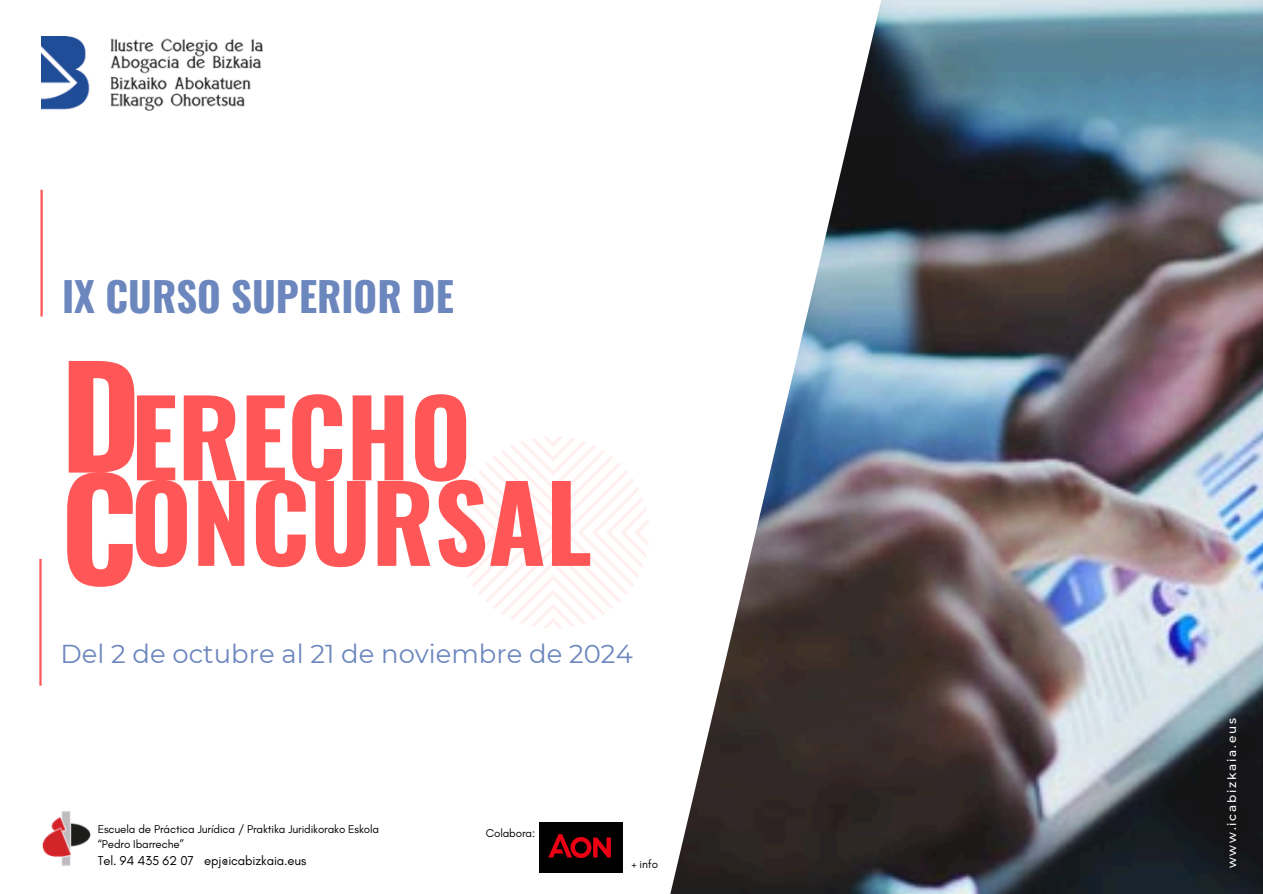
<style>
.page{position:relative;width:1263px;height:894px;background:#fff}
.page>*{position:absolute;margin:0;border:0;box-sizing:border-box;transform-origin:0 0}
.t1{font:700 137.7px/112.5px "Oswald";color:#ff5757}
.t2{font:700 104.7px/85.5px "Oswald";color:#ff5757}
.t3{font:700 40.5px "Oswald";color:#6c86be}
.t4{font:25.8px "Montserrat";color:#6c86be}
.t5{font:13.05px "Glacial Indifference";letter-spacing:-.01em;color:#000}
.t6{font:500 12px "Montserrat";letter-spacing:.15em;color:#fff}
.t7{font:11.55px "Glacial Indifference";letter-spacing:-.01em;color:#000}
</style>
<div class="page">
<img style="left:670px;top:0;width:593px;height:893px">
<hr style="left:39px;top:558px;width:3px;height:127px;background:#ff5757">
<img style="left:42px;top:36px;width:220px;height:75px">
<hr style="left:40px;top:190px;width:3px;height:126px;background:#ff5757">
<svg style="left:458px;top:437px;width:191px;height:191px"></svg>
<img style="left:42px;top:811px;width:49px;height:55px">
<img style="left:539px;top:822px;width:83px;height:50px">
<p class="t3" style="left:62px;top:265px;width:393px">IX CURSO SUPERIOR DE</p>
<h4 class="t1" style="left:60px;top:354px;width:82px">D<br>C</h4>
<p class="t2" style="left:131px;top:390px;width:463px">ERECHO<br>ONCURSAL</p>
<h1 class="t4" style="left:60px;top:638px;width:574px">Del 2 de octubre al 21 de noviembre de 2024</h1>
<p class="t7" style="left:98px;top:821px;width:283px">Escuela de Práctica Jurídica / Praktika Juridikorako Eskola</p>
<p class="t7" style="left:98px;top:836px;width:88px">“Pedro Ibarreche”</p>
<p class="t5" style="left:98px;top:851px;width:210px">Tel. 94 435 62 07 epj@icabizkaia.eus</p>
<p class="t7" style="left:486px;top:825px;width:51px">Colabora:</p>
<p class="t7" style="left:631px;top:856px;width:28px">+ info</p>
<h2 class="t6" style="left:1224px;top:867px;width:151px;rotate:-90deg">www.icabizkaia.eus</h2>
</div>
